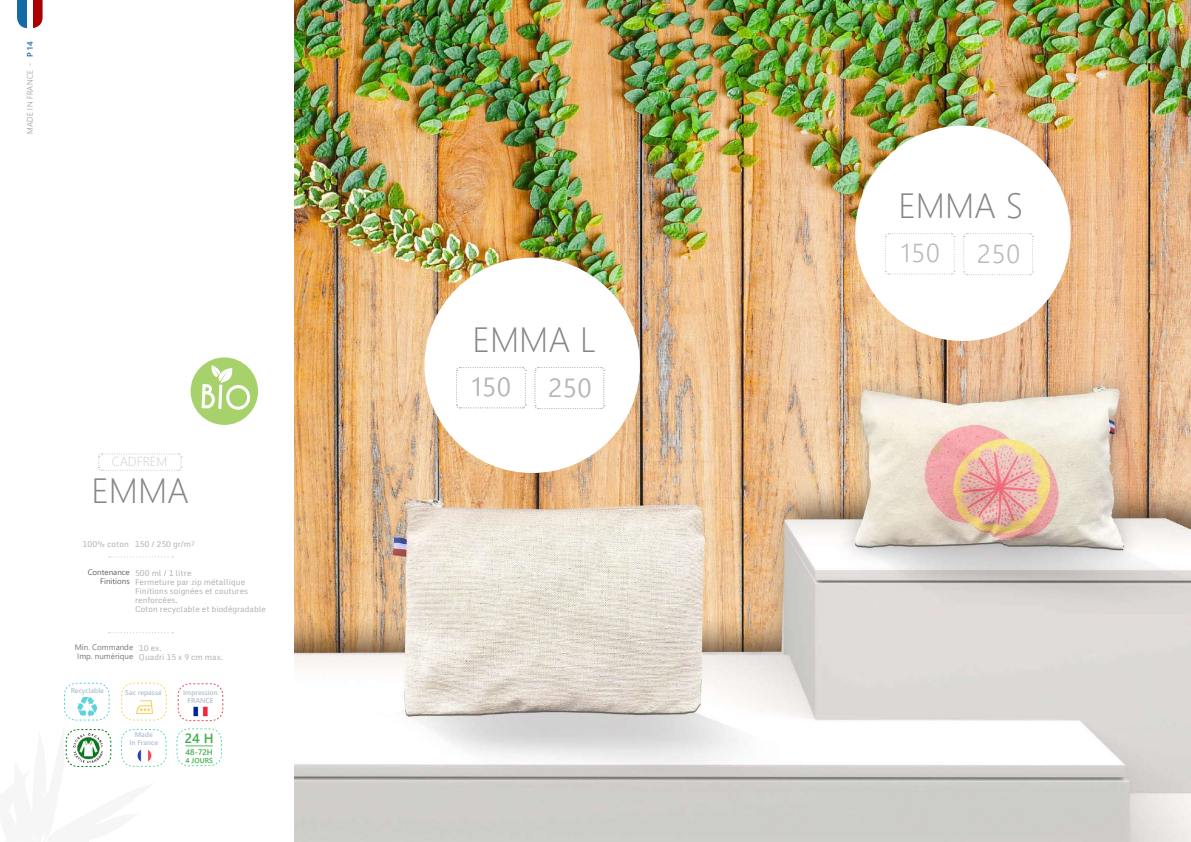
<style>
.page{position:relative;width:1191px;height:842px;background:#fff}
.page>*{position:absolute;margin:0;border:0;box-sizing:border-box;transform-origin:0 0}
.t1{font:300 35px "Segoe UI";color:#878586}
.t2{font:300 25.9px "Segoe UI";letter-spacing:.04em;color:#bbb8b9}
.t3{font:600 13.4px "Segoe UI";color:#40ae49}
.t4{font:300 13px "Segoe UI";color:#d1cecf}
.t5{font:600 8.1px "Segoe UI";color:#40ae49}
.t6{font:8px/9px "Monda";color:#b4b2b3}
.t7{font:8px/9px "Segoe UI";color:#7a7879;text-align:center}
.t8{font:8px/9px "Monda";color:#b4b2b2}
.t9{font:8px/9px "Segoe UI";color:#646363;text-align:right}
.t10{font:300 8px "Segoe UI";letter-spacing:.035em;color:#7f7e7e}
.t11{font:600 7.1px "Segoe UI";color:#40ae49}
.t12{font:600 7px/8px "Segoe UI";color:#b0c0cd;text-align:center}
.s1{font-weight:600;color:#146aa5}
</style>
<div class="page">
<svg style="left:109px;top:556px;width:64px;height:1px"></svg>
<svg style="left:109px;top:632px;width:64px;height:1px"></svg>
<svg style="left:178px;top:683px;width:45px;height:38px"></svg>
<img style="left:193px;top:707px;width:15px;height:9px">
<svg style="left:98px;top:453px;width:84px;height:18px"></svg>
<div style="left:34px;top:0;width:9px;height:28px;background:#ac0000"></div>
<div style="left:17px;top:0;width:9px;height:28px;background:#136aa5"></div>
<div style="left:191px;top:357px;width:67px;height:68px;background:#a7d16a;border-radius:50%"></div>
<svg style="left:202px;top:365px;width:48px;height:45px"></svg>
<svg style="left:176px;top:728px;width:46px;height:39px"></svg>
<svg style="left:64px;top:683px;width:103px;height:84px"></svg>
<img style="left:294px;top:0;width:897px;height:842px">
<div style="left:424px;top:258px;width:216px;height:215px;background:#fff;border-radius:50%"></div>
<svg style="left:456px;top:367px;width:70px;height:42px"></svg>
<svg style="left:534px;top:367px;width:71px;height:42px"></svg>
<div style="left:855px;top:126px;width:215px;height:215px;background:#fff;border-radius:50%"></div>
<svg style="left:885px;top:233px;width:70px;height:42px"></svg>
<svg style="left:963px;top:233px;width:70px;height:42px"></svg>
<p class="t10" style="left:23px;top:134px;width:94px;rotate:-90deg">MADE IN FRANCE - <span class="s1">P 14</span></p>
<h3 class="t4" style="left:112px;top:449px;width:57px">CADFREM</h3>
<h1 class="t1" style="left:91px;top:458px;width:99px">EMMA</h1>
<p class="t6" style="left:83px;top:540px;width:114px">100% coton 150 / 250 gr/m²</p>
<p class="t9" style="left:88px;top:567px;width:44px">Contenance<br>Finitions</p>
<p class="t6" style="left:135px;top:568px;width:132px">500 ml / 1 litre<br>Fermeture par zip métallique<br>Finitions soignées et coutures renforcées.<br>Coton recyclable et biodégradable</p>
<p class="t8" style="left:139px;top:643px;width:86px">10 ex.<br>Quadri 15 x 9 cm max.</p>
<p class="t7" style="left:75px;top:642px;width:60px">Min. Commande<br>Imp. numérique</p>
<p class="t12" style="left:125px;top:687px;width:38px">Sac repassé</p>
<p class="t12" style="left:129px;top:730px;width:30px">Made<br>In France</p>
<p class="t12" style="left:71px;top:686px;width:35px">Recyclable</p>
<p class="t12" style="left:183px;top:688px;width:36px;line-height:8.4px">Impression<br>FRANCE</p>
<h3 class="t3" style="left:185px;top:725px;width:30px">24 H</h3>
<p class="t5" style="left:186px;top:744px;width:29px">48-72H</p>
<p class="t11" style="left:186px;top:754px;width:29px">4 JOURS</p>
<h1 class="t1" style="left:472px;top:307px;width:125px">EMMA L</h1>
<h2 class="t2" style="left:472px;top:363px;width:41px">150</h2>
<h2 class="t2" style="left:548px;top:363px;width:45px">250</h2>
<h1 class="t1" style="left:898px;top:173px;width:126px">EMMA S</h1>
<h2 class="t2" style="left:900px;top:229px;width:41px">150</h2>
<h2 class="t2" style="left:977px;top:229px;width:45px">250</h2>
</div>
